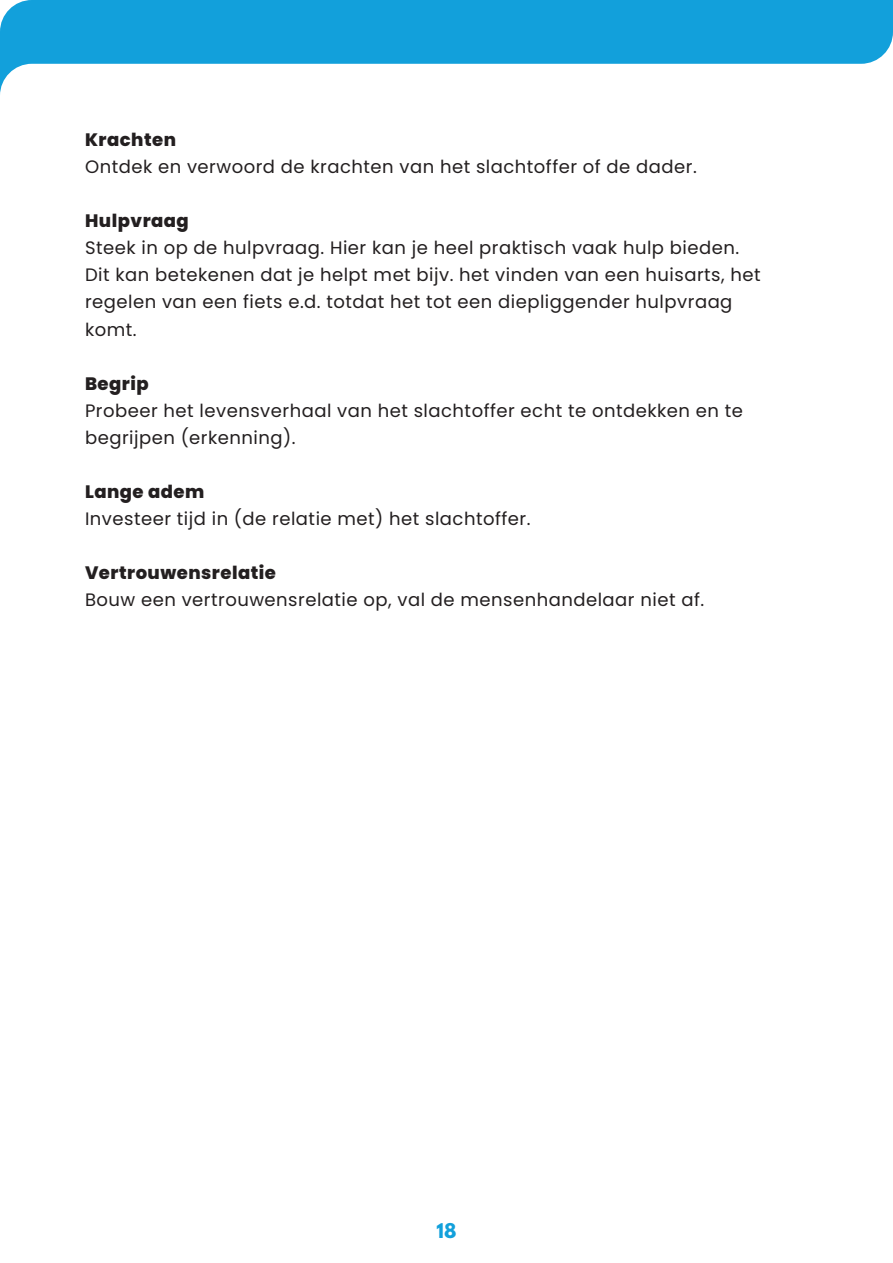
<style>
.page{position:relative;width:893px;height:1263px;background:#fff}
.page>*{position:absolute;margin:0;border:0;box-sizing:border-box;transform-origin:0 0}
.t1{font:18px/27px "Poppins";letter-spacing:.025em;color:#231f20}
.t2{font:800 18px "Poppins";letter-spacing:.025em;color:#231f20}
.t3{font:700 18px "League Spartan";color:#12a0db}
</style>
<div class="page">
<svg style="left:0;top:0;width:893px;height:94px;fill:#12a0db"></svg>
<p class="t2" style="left:85px;top:130px;width:93px">Krachten</p>
<p class="t1" style="left:85px;top:154px;width:613px">Ontdek en verwoord de krachten van het slachtoffer of de dader.</p>
<p class="t2" style="left:85px;top:211px;width:105px">Hulpvraag</p>
<p class="t1" style="left:85px;top:235px;width:677px">Steek in op de hulpvraag. Hier kan je heel praktisch vaak hulp bieden.<br>Dit kan betekenen dat je helpt met bijv. het vinden van een huisarts, het regelen van een fiets e.d. totdat het tot een diepliggender hulpvraag komt.</p>
<p class="t2" style="left:85px;top:373px;width:65px">Begrip</p>
<p class="t1" style="left:85px;top:397px;width:659px">Probeer het levensverhaal van het slachtoffer echt te ontdekken en te begrijpen (erkenning).</p>
<p class="t2" style="left:85px;top:481px;width:121px">Lange adem</p>
<p class="t1" style="left:85px;top:505px;width:447px">Investeer tijd in (de relatie met) het slachtoffer.</p>
<p class="t2" style="left:85px;top:562px;width:192px">Vertrouwensrelatie</p>
<p class="t1" style="left:85px;top:586px;width:621px">Bouw een vertrouwensrelatie op, val de mensenhandelaar niet af.</p>
<p class="t3" style="left:437px;top:1216px;width:21px">18</p>
</div>
